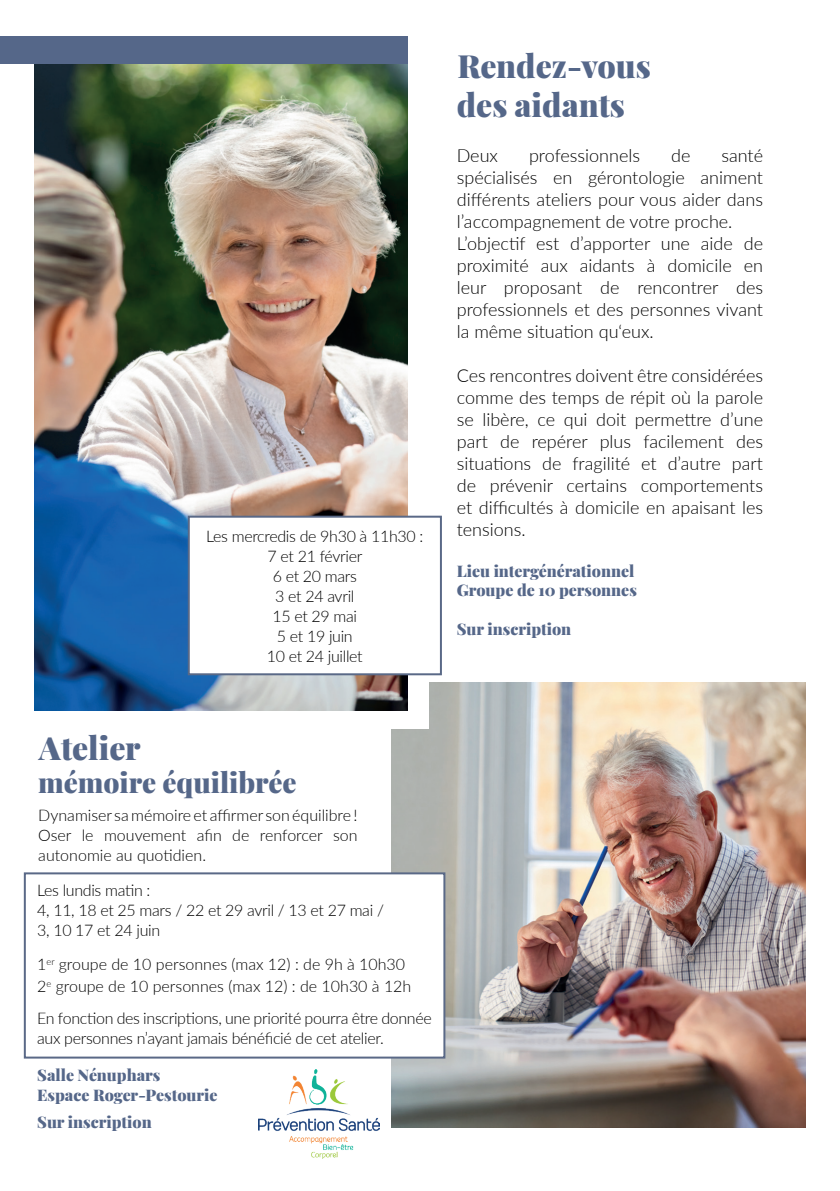
<style>
.page{position:relative;width:840px;height:1191px;background:#fff}
.page>*{position:absolute;margin:0;border:0;box-sizing:border-box;transform-origin:0 0}
.t1{font:900 32px/38.4px "Playfair Display";color:#556789}
.t2{font:900 28px "Playfair Display";color:#556789}
.t3{font:300 18px/22px "Lato";color:#000}
.t4{font:300 16px/20px "Lato";letter-spacing:-.02em;color:#000}
.t5{font:900 16px/19.2px "Playfair Display";color:#556789}
.t6{font:300 16px/22px "Lato";color:#000}
</style>
<div class="page">
<img style="left:391px;top:682px;width:414px;height:445px">
<div style="left:101px;top:439px;width:328px;height:289px;background:#fff"></div>
<img style="left:34px;top:64px;width:374px;height:646px">
<div style="left:0;top:36px;width:408px;height:28px;background:#556789"></div>
<img style="left:258px;top:1069px;width:121px;height:89px">
<div style="left:189px;top:516px;width:251px;height:158px;background:#fff"></div>
<div style="left:188px;top:515px;width:253px;height:160px;border:2px solid #5a6987"></div>
<div style="left:24px;top:872px;width:421px;height:186px;background:#fff;border:2px solid #5a6987"></div>
<p class="t4" style="left:206px;top:525px;width:218px;text-align:center">Les mercredis de 9h30 à 11h30 :<br>7 et 21 février<br>6 et 20 mars<br>3 et 24 avril<br>15 et 29 mai<br>5 et 19 juin<br>10 et 24 juillet</p>
<h1 class="t1" style="left:456px;top:44px;width:195px">Rendez-vous des aidants</h1>
<p class="t3" style="left:456px;top:143px;width:43px">Deux</p>
<p class="t3" style="left:528px;top:143px;width:112px">professionnels</p>
<p class="t3" style="left:670px;top:143px;width:21px">de</p>
<p class="t3" style="left:456px;top:143px;width:307px;text-indent:264px">santé spécialisés en gérontologie animent différents ateliers pour vous aider dans l’accompagnement de votre proche.<br>L’objectif est d’apporter une aide de proximité aux aidants à domicile en leur proposant de rencontrer des professionnels et des personnes vivant la même situation qu‘eux.</p>
<p class="t3" style="left:456px;top:363px;width:307px;text-align:justify">Ces rencontres doivent être considérées comme des temps de répit où la parole se libère, ce qui doit permettre d’une part de repérer plus facilement des situations de fragilité et d’autre part de prévenir certains comportements et difficultés à domicile en apaisant les tensions.</p>
<p class="t5" style="left:456px;top:560px;width:181px">Lieu intergénérationnel<br>Groupe de 10 personnes</p>
<p class="t5" style="left:456px;top:617px;width:116px">Sur inscription</p>
<h1 class="t1" style="left:39px;top:726px;width:103px">Atelier</h1>
<h2 class="t2" style="left:38px;top:761px;width:260px">mémoire équilibrée</h2>
<p class="t4" style="left:38px;top:804px;width:320px;text-align:justify">Dynamiser sa mémoire et affirmer son équilibre !<br>Oser le mouvement afin de renforcer son autonomie au quotidien.</p>
<p class="t4" style="left:37px;top:879px;width:348px">Les lundis matin :<br>4, 11, 18 et 25 mars / 22 et 29 avril / 13 et 27 mai /<br>3, 10 17 et 24 juin</p>
<p class="t6" style="left:37px;top:952px;width:375px">1<sup>er</sup> groupe de 10 personnes (max 12) : de 9h à 10h30<br>2<sup>e</sup> groupe de 10 personnes (max 12) : de 10h30 à 12h</p>
<p class="t4" style="left:37px;top:1007px;width:396px">En fonction des inscriptions, une priorité pourra être donnée aux personnes n’ayant jamais bénéficié de cet atelier.</p>
<p class="t5" style="left:37px;top:1064px;width:182px">Salle Nénuphars<br>Espace Roger-Pestourie</p>
<p class="t5" style="left:37px;top:1110px;width:116px">Sur inscription</p>
</div>
